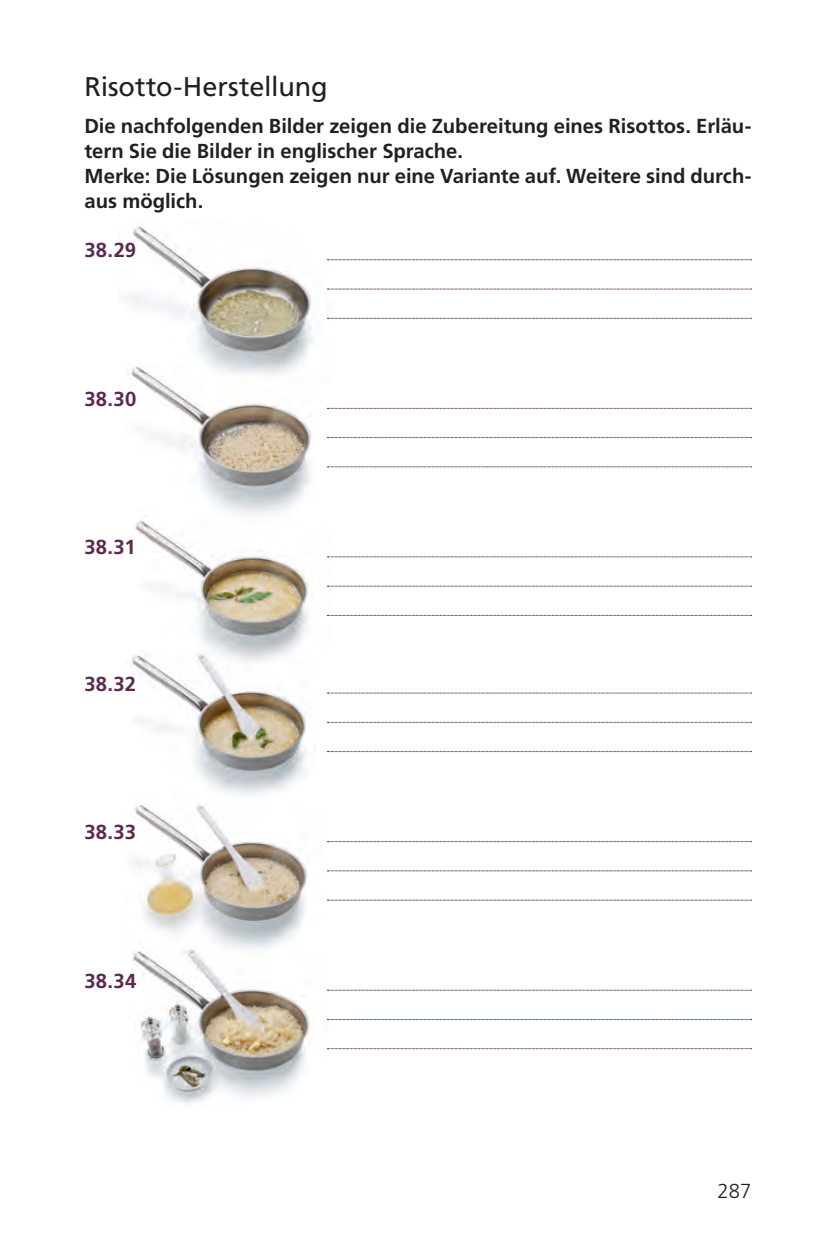
<style>
.page{position:relative;width:828px;height:1244px;background:#fff}
.page>*{position:absolute;margin:0;border:0;box-sizing:border-box;transform-origin:0 0}
.t1{font:27px "Frutiger LT Std";letter-spacing:-.005em;color:#231f20}
.t2{font:700 20.25px/24.8px "Frutiger LT Std";color:#231f20}
.t3{font:700 20.25px "Frutiger LT Pro";letter-spacing:.01em;color:#5b2a50}
.t4{font:300 20.25px "Frutiger LT Pro";color:#231f20}
</style>
<div class="page">
<svg style="left:333px;top:259px;width:419px;height:1px"></svg>
<svg style="left:333px;top:289px;width:419px;height:1px"></svg>
<svg style="left:333px;top:318px;width:419px;height:1px"></svg>
<svg style="left:327px;top:408px;width:425px;height:1px"></svg>
<svg style="left:327px;top:437px;width:425px;height:1px"></svg>
<svg style="left:327px;top:466px;width:425px;height:1px"></svg>
<svg style="left:330px;top:556px;width:422px;height:1px"></svg>
<svg style="left:330px;top:586px;width:422px;height:1px"></svg>
<svg style="left:330px;top:615px;width:422px;height:1px"></svg>
<svg style="left:327px;top:692px;width:425px;height:1px"></svg>
<svg style="left:327px;top:722px;width:425px;height:1px"></svg>
<svg style="left:327px;top:751px;width:425px;height:1px"></svg>
<svg style="left:327px;top:841px;width:425px;height:1px"></svg>
<svg style="left:327px;top:870px;width:425px;height:1px"></svg>
<svg style="left:327px;top:899px;width:425px;height:1px"></svg>
<svg style="left:328px;top:989px;width:424px;height:1px"></svg>
<svg style="left:328px;top:1019px;width:424px;height:1px"></svg>
<svg style="left:328px;top:1048px;width:424px;height:1px"></svg>
<img style="left:144px;top:384px;width:167px;height:127px">
<img style="left:135px;top:511px;width:195px;height:134px">
<img style="left:132px;top:645px;width:174px;height:150px">
<img style="left:131px;top:795px;width:177px;height:146px">
<img style="left:132px;top:941px;width:196px;height:163px">
<img style="left:126px;top:225px;width:207px;height:159px">
<h1 class="t1" style="left:84px;top:71px;width:244px">Risotto-Herstellung</h1>
<p class="t2" style="left:84px;top:114px;width:668px">Die nachfolgenden Bilder zeigen die Zubereitung eines Risottos. Erläu&shy;tern Sie die Bilder in englischer Sprache.<br>Merke: Die Lösungen zeigen nur eine Variante auf. Weitere sind durch&shy;aus möglich.</p>
<p class="t3" style="left:84px;top:238px;width:53px">38.29</p>
<p class="t3" style="left:84px;top:387px;width:53px">38.30</p>
<p class="t3" style="left:84px;top:535px;width:53px">38.31</p>
<p class="t3" style="left:84px;top:671px;width:53px">38.32</p>
<p class="t3" style="left:84px;top:820px;width:53px">38.33</p>
<p class="t3" style="left:84px;top:968px;width:53px">38.34</p>
<p class="t4" style="left:717px;top:1179px;width:35px">287</p>
</div>
